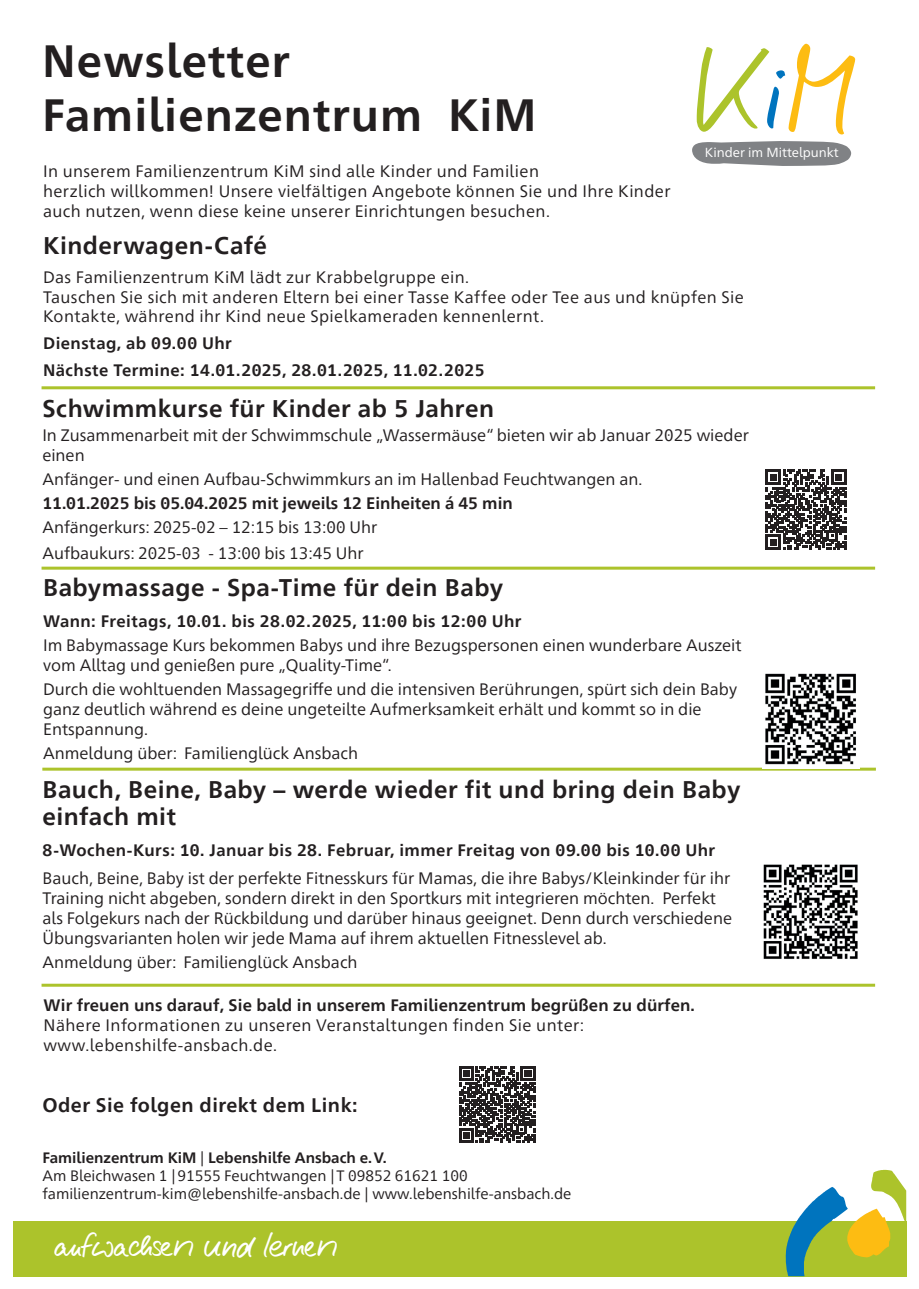
<style>
.page{position:relative;width:919px;height:1289px;background:#fff}
.page>*{position:absolute;margin:0;border:0;box-sizing:border-box;transform-origin:0 0}
.t1{font:700 45px/54px "Frutiger Neue 1450 Pro";letter-spacing:.025em;color:#231f20}
.t2{font:39px "Nifty Script";color:#fff}
.t3{font:700 24px/27px "Frutiger Neue 1450 Pro";letter-spacing:.02em;color:#231f20}
.t4{font:700 19.5px "Frutiger Neue 1450 Pro";letter-spacing:.025em;color:#231f20}
.t5{font:16.5px/19.8px "Frutiger Neue 1450 Pro";color:#231f20}
.t6{font:16.5px/19.8px "Frutiger Neue 1450 Pro";letter-spacing:.025em;color:#231f20}
.t7{font:700 16.5px/27px "Frutiger Neue 1450 Pro";letter-spacing:.015em;color:#231f20}
.t8{font:15px/18px "Frutiger Neue 1450 Pro";color:#231f20}
.t9{font:13.2px "Frutiger Neue 1450 Pro";color:#fff}
.s1{font-weight:700}
</style>
<div class="page">
<div style="left:13px;top:1220px;width:893px;height:56px;background:#acc32b"></div>
<svg style="left:696px;top:44px;width:159px;height:90px"></svg>
<svg style="left:692px;top:141px;width:159px;height:25px;background:#8f9194"></svg>
<svg style="left:785px;top:1169px;width:121px;height:107px"></svg>
<svg style="left:459px;top:1066px;width:76px;height:76px"></svg>
<hr style="left:42px;top:386px;width:833px;height:3px;background:#acc32b">
<svg style="left:765px;top:469px;width:81px;height:81px"></svg>
<hr style="left:42px;top:566px;width:833px;height:3px;background:#acc32b">
<hr style="left:42px;top:767px;width:833px;height:3px;background:#acc32b">
<hr style="left:42px;top:983px;width:833px;height:3px;background:#acc32b">
<img style="left:762px;top:673px;width:97px;height:95px">
<img style="left:763px;top:864px;width:95px;height:95px">
<h1 class="t1" style="left:42px;top:31px;width:496px">Newsletter<br>Familienzentrum KiM</h1>
<p class="t6" style="left:43px;top:160px;width:629px">In unserem Familienzentrum KiM sind alle Kinder und Familien<br>herzlich willkommen! Unsere vielfältigen Angebote können Sie und Ihre Kinder auch nutzen, wenn diese keine unserer Einrichtungen besuchen.</p>
<p class="t9" style="left:704px;top:143px;width:135px">Kinder im Mittelpunkt</p>
<h3 class="t3" style="left:43px;top:231px;width:225px">Kinderwagen-Café</h3>
<p class="t6" style="left:43px;top:266px;width:702px">Das Familienzentrum KiM lädt zur Krabbelgruppe ein.<br>Tauschen Sie sich mit anderen Eltern bei einer Tasse Kaffee oder Tee aus und knüpfen Sie<br>Kontakte, während ihr Kind neue Spielkameraden kennenlernt.</p>
<p class="t7" style="left:43px;top:329px;width:443px">Dienstag, ab 09.00 Uhr<br>Nächste Termine: 14.01.2025, 28.01.2025, 11.02.2025</p>
<h3 class="t3" style="left:42px;top:393px;width:453px">Schwimmkurse für Kinder ab 5 Jahren</h3>
<p class="t5" style="left:42px;top:424px;width:708px">In Zusammenarbeit mit der Schwimmschule „Wassermäuse“ bieten wir ab Januar 2025 wieder einen</p>
<p class="t5" style="left:42px;top:467px;width:601px">Anfänger- und einen Aufbau-Schwimmkurs an im Hallenbad Feuchtwangen an.</p>
<p class="t7" style="left:42px;top:488px;width:472px">11.01.2025 bis 05.04.2025 mit jeweils 12 Einheiten á 45 min</p>
<p class="t5" style="left:42px;top:513px;width:336px;line-height:25.8px">Anfängerkurs: 2025-02 – 12:15 bis 13:00 Uhr<br>Aufbaukurs: 2025-03 - 13:00 bis 13:45 Uhr</p>
<h3 class="t3" style="left:43px;top:572px;width:461px">Babymassage - Spa-Time für dein Baby</h3>
<p class="t7" style="left:43px;top:606px;width:480px">Wann: Freitags, 10.01. bis 28.02.2025, 11:00 bis 12:00 Uhr</p>
<p class="t5" style="left:43px;top:634px;width:700px">Im Babymassage Kurs bekommen Babys und ihre Bezugspersonen einen wunderbare Auszeit vom Alltag und genießen pure „Quality-Time“.</p>
<p class="t5" style="left:43px;top:678px;width:695px">Durch die wohltuenden Massagegriffe und die intensiven Berührungen, spürt sich dein Baby ganz deutlich während es deine ungeteilte Aufmerksamkeit erhält und kommt so in die<br>Entspannung.</p>
<p class="t5" style="left:43px;top:741px;width:316px">Anmeldung über: Familienglück Ansbach</p>
<h3 class="t3" style="left:43px;top:774px;width:699px">Bauch, Beine, Baby – werde wieder fit und bring dein Baby einfach mit</h3>
<p class="t7" style="left:43px;top:835px;width:674px">8-Wochen-Kurs: 10. Januar bis 28. Februar, immer Freitag von 09.00 bis 10.00 Uhr</p>
<p class="t5" style="left:43px;top:867px;width:691px">Bauch, Beine, Baby ist der perfekte Fitnesskurs für Mamas, die ihre Babys/Kleinkinder für ihr Training nicht abgeben, sondern direkt in den Sportkurs mit integrieren möchten. Perfekt als Folgekurs nach der Rückbildung und darüber hinaus geeignet. Denn durch verschiedene Übungsvarianten holen wir jede Mama auf ihrem aktuellen Fitnesslevel ab.</p>
<p class="t5" style="left:43px;top:950px;width:316px">Anmeldung über: Familienglück Ansbach</p>
<p class="t7" style="left:44px;top:990px;width:652px">Wir freuen uns darauf, Sie bald in unserem Familienzentrum begrüßen zu dürfen.</p>
<p class="t6" style="left:44px;top:1014px;width:542px">Nähere Informationen zu unseren Veranstaltungen finden Sie unter: www.lebenshilfe-ansbach.de.</p>
<p class="t4" style="left:42px;top:1091px;width:317px">Oder Sie folgen direkt dem Link:</p>
<p class="t8" style="left:43px;top:1147px;width:530px"><span class="s1">Familienzentrum KiM</span> | <span class="s1">Lebenshilfe Ansbach e.V.<br></span>Am Bleichwasen 1 |91555 Feuchtwangen |T 09852 61621 100 familienzentrum-kim@lebenshilfe-ansbach.de | www.lebenshilfe-ansbach.de</p>
<h2 class="t2" style="left:54px;top:1214px;width:284px">aufwachsen und lernen</h2>
</div>
